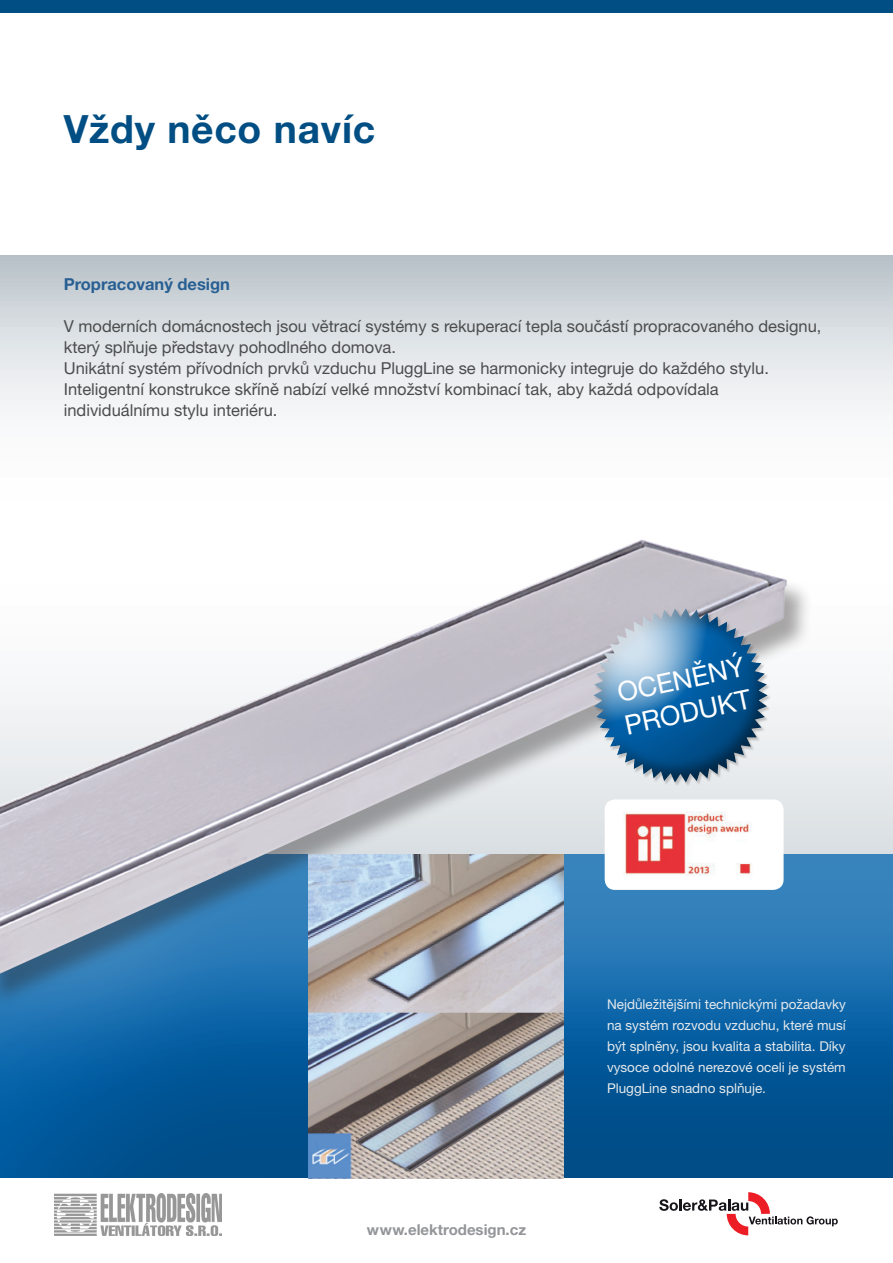
<style>
.page{position:relative;width:893px;height:1263px;background:#fff}
.page>*{position:absolute;margin:0;border:0;box-sizing:border-box;transform-origin:0 0}
.t1{font:700 39px "Helvetica Neue LT Pro";letter-spacing:.02em;color:#004e83}
.t2{font:27px/33px "Helvetica Neue LT Pro";color:#fff}
.t3{font:16.5px/21px "Helvetica Neue LT Pro";color:#4b4c4d}
.t4{font:700 16.5px "Helvetica Neue LT Pro";color:#285f93}
.t5{font:700 15px "Helvetica Neue LT Pro";color:#939598}
.t6{font:13.5px/21px "Helvetica Neue LT Pro";color:#e5e9ec;text-align:justify}
</style>
<div class="page">
<svg style="left:0;top:255px;width:893px;height:595px"></svg>
<div style="left:0;top:850px;width:893px;height:330px;background:#231f20;opacity:.24"></div>
<div style="left:0;top:0;width:893px;height:13px;background:#004e83"></div>
<svg style="left:659px;top:1192px;width:179px;height:43px"></svg>
<img style="left:54px;top:1193px;width:168px;height:42px">
<div style="left:0;top:543px;width:813px;height:466px;background:#231f20;opacity:.39"></div>
<img style="left:0;top:539px;width:787px;height:435px">
<img style="left:308px;top:855px;width:256px;height:323px">
<div style="left:593px;top:604px;width:177px;height:181px;background:#231f20;opacity:.95"></div>
<h1 class="t1" style="left:64px;top:104px;width:313px">Vždy něco navíc</h1>
<p class="t4" style="left:64px;top:274px;width:168px">Propracovaný design</p>
<p class="t3" style="left:64px;top:316px;width:759px">V moderních domácnostech jsou větrací systémy s rekuperací tepla součástí propracovaného designu, který splňuje představy pohodlného domova.<br>Unikátní systém přívodních prvků vzduchu PluggLine se harmonicky integruje do každého stylu.<br>Inteligentní konstrukce skříně nabízí velké množství kombinací tak, aby každá odpovídala individuálnímu stylu interiéru.</p>
<h2 class="t2" style="left:614px;top:676px;width:131px;rotate:-12deg">OCENĚNÝ<br>PRODUKT</h2>
<p class="t5" style="left:367px;top:1220px;width:161px">www.elektrodesign.cz</p>
<p class="t6" style="left:607px;top:993px;width:241px">Nejdůležitějšími technickými požadavky na systém rozvodu vzduchu, které musí být splněny, jsou kvalita a stabilita. Díky vysoce odolné nerezové oceli je systém PluggLine snadno splňuje.</p>
</div>
